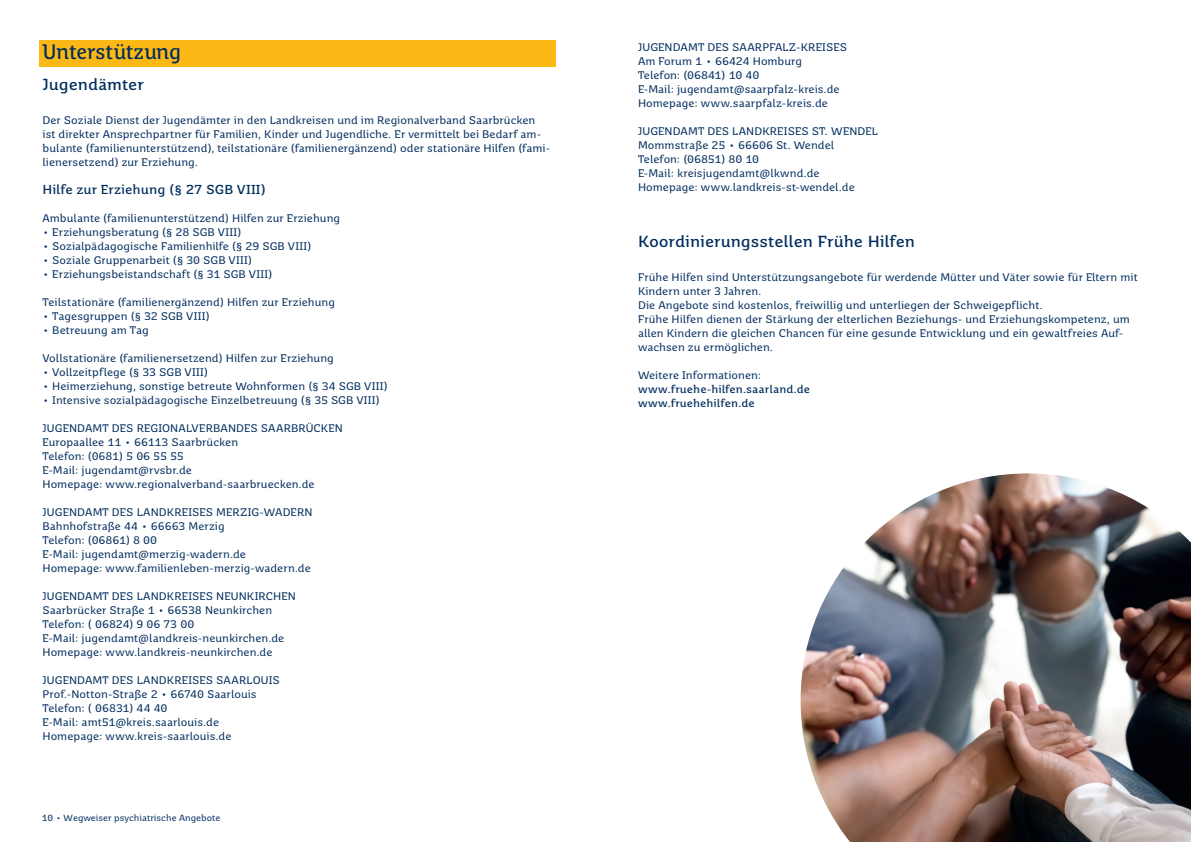
<style>
.page{position:relative;width:1191px;height:842px;background:#fff}
.page>*{position:absolute;margin:0;border:0;box-sizing:border-box;transform-origin:0 0}
.Zwischenüberschrift{font:21px "Saar 1450 Headline";color:#002d5e}
.Saar_Fließtext_Überschrift{font:700 16px "Saar 1450 Text";letter-spacing:-.005em;color:#002d5e}
.Saar_Fließtext{font:700 13px "Saar 1450 Text";letter-spacing:-.005em;color:#002d5e}
.Saar_Fließtext-2{font:11px/14px "Saar 1450 Text";color:#002d5e}
.Saar_Fließtext-3{font:700 11px "Saar 1450 Text";color:#002d5e}
.t1{font:9px "Saar 1450 Text";color:#002d5e}
</style>
<div class="page">
<img style="left:800px;top:473px;width:391px;height:369px">
<div style="left:40px;top:40px;width:516px;height:26px;background:#fcb814"></div>
<p class="Zwischenüberschrift" style="left:43px;top:39px;width:140px">Unterstützung</p>
<p class="Saar_Fließtext_Überschrift" style="left:43px;top:75px;width:103px">Jugendämter</p>
<p class="Saar_Fließtext-2" style="left:43px;top:113px;width:494px">Der Soziale Dienst der Jugendämter in den Landkreisen und im Regionalverband Saarbrücken</p>
<p class="Saar_Fließtext-2" style="left:43px;top:127px;width:509px">ist direkter Ansprechpartner für Familien, Kinder und Jugendliche. Er vermittelt bei Bedarf am&shy;bulante (familienunterstützend), teilstationäre (familienergänzend) oder stationäre Hilfen (fami&shy;lienersetzend) zur Erziehung.</p>
<p class="Saar_Fließtext" style="left:43px;top:181px;width:225px">Hilfe zur Erziehung (§ 27 SGB VIII)</p>
<p class="Saar_Fließtext-2" style="left:43px;top:211px;width:299px">Ambulante (familienunterstützend) Hilfen zur Erziehung</p>
<p class="Saar_Fließtext-2" style="left:43px;top:225px;width:200px">• Erziehungsberatung (§ 28 SGB VIII)</p>
<p class="Saar_Fließtext-2" style="left:43px;top:239px;width:270px">• Sozialpädagogische Familienhilfe (§ 29 SGB VIII)</p>
<p class="Saar_Fließtext-2" style="left:43px;top:253px;width:211px">• Soziale Gruppenarbeit (§ 30 SGB VIII)</p>
<p class="Saar_Fließtext-2" style="left:43px;top:267px;width:231px">• Erziehungsbeistandschaft (§ 31 SGB VIII)</p>
<p class="Saar_Fließtext-2" style="left:43px;top:295px;width:294px">Teilstationäre (familienergänzend) Hilfen zur Erziehung</p>
<p class="Saar_Fließtext-2" style="left:43px;top:309px;width:169px">• Tagesgruppen (§ 32 SGB VIII)</p>
<p class="Saar_Fließtext-2" style="left:43px;top:323px;width:108px">• Betreuung am Tag</p>
<p class="Saar_Fließtext-2" style="left:43px;top:351px;width:293px">Vollstationäre (familienersetzend) Hilfen zur Erziehung</p>
<p class="Saar_Fließtext-2" style="left:43px;top:365px;width:167px">• Vollzeitpflege (§ 33 SGB VIII)</p>
<p class="Saar_Fließtext-2" style="left:43px;top:379px;width:347px">• Heimerziehung, sonstige betreute Wohnformen (§ 34 SGB VIII)</p>
<p class="Saar_Fließtext-2" style="left:43px;top:393px;width:339px">• Intensive sozialpädagogische Einzelbetreuung (§ 35 SGB VIII)</p>
<p class="Saar_Fließtext-2" style="left:43px;top:421px;width:302px">JUGENDAMT DES REGIONALVERBANDES SAARBRÜCKEN</p>
<p class="Saar_Fließtext-2" style="left:43px;top:435px;width:197px">Europaallee 11 • 66113 Saarbrücken</p>
<p class="Saar_Fließtext-2" style="left:43px;top:449px;width:143px">Telefon: (0681) 5 06 55 55</p>
<p class="Saar_Fließtext-2" style="left:43px;top:463px;width:151px">E-Mail: jugendamt@rvsbr.de</p>
<p class="Saar_Fließtext-2" style="left:43px;top:477px;width:274px">Homepage: www.regionalverband-saarbruecken.de</p>
<p class="Saar_Fließtext-2" style="left:43px;top:505px;width:271px">JUGENDAMT DES LANDKREISES MERZIG-WADERN</p>
<p class="Saar_Fließtext-2" style="left:43px;top:519px;width:184px">Bahnhofstraße 44 • 66663 Merzig</p>
<p class="Saar_Fließtext-2" style="left:43px;top:533px;width:116px">Telefon: (06861) 8 00</p>
<p class="Saar_Fließtext-2" style="left:43px;top:547px;width:205px">E-Mail: jugendamt@merzig-wadern.de</p>
<p class="Saar_Fließtext-2" style="left:43px;top:561px;width:270px">Homepage: www.familienleben-merzig-wadern.de</p>
<p class="Saar_Fließtext-2" style="left:43px;top:589px;width:255px">JUGENDAMT DES LANDKREISES NEUNKIRCHEN</p>
<p class="Saar_Fließtext-2" style="left:43px;top:603px;width:231px">Saarbrücker Straße 1 • 66538 Neunkirchen</p>
<p class="Saar_Fließtext-2" style="left:43px;top:617px;width:153px">Telefon: ( 06824) 9 06 73 00</p>
<p class="Saar_Fließtext-2" style="left:43px;top:631px;width:243px">E-Mail: jugendamt@landkreis-neunkirchen.de</p>
<p class="Saar_Fließtext-2" style="left:43px;top:645px;width:231px">Homepage: www.landkreis-neunkirchen.de</p>
<p class="Saar_Fließtext-2" style="left:43px;top:673px;width:239px">JUGENDAMT DES LANDKREISES SAARLOUIS</p>
<p class="Saar_Fließtext-2" style="left:43px;top:687px;width:216px">Prof.-Notton-Straße 2 • 66740 Saarlouis</p>
<p class="Saar_Fließtext-2" style="left:43px;top:701px;width:127px">Telefon: ( 06831) 44 40</p>
<p class="Saar_Fließtext-2" style="left:43px;top:715px;width:178px">E-Mail: amt51@kreis.saarlouis.de</p>
<p class="Saar_Fließtext-2" style="left:43px;top:729px;width:190px">Homepage: www.kreis-saarlouis.de</p>
<p class="t1" style="left:42px;top:813px;width:180px">10 • Wegweiser psychiatrische Angebote</p>
<p class="Saar_Fließtext-2" style="left:638px;top:40px;width:210px">JUGENDAMT DES SAARPFALZ-KREISES</p>
<p class="Saar_Fließtext-2" style="left:638px;top:54px;width:166px">Am Forum 1 • 66424 Homburg</p>
<p class="Saar_Fließtext-2" style="left:638px;top:68px;width:123px">Telefon: (06841) 10 40</p>
<p class="Saar_Fließtext-2" style="left:638px;top:82px;width:203px">E-Mail: jugendamt@saarpfalz-kreis.de</p>
<p class="Saar_Fließtext-2" style="left:638px;top:96px;width:191px">Homepage: www.saarpfalz-kreis.de</p>
<p class="Saar_Fließtext-2" style="left:638px;top:124px;width:241px">JUGENDAMT DES LANDKREISES ST. WENDEL</p>
<p class="Saar_Fließtext-2" style="left:638px;top:138px;width:198px">Mommstraße 25 • 66606 St. Wendel</p>
<p class="Saar_Fließtext-2" style="left:638px;top:152px;width:123px">Telefon: (06851) 80 10</p>
<p class="Saar_Fließtext-2" style="left:638px;top:166px;width:183px">E-Mail: kreisjugendamt@lkwnd.de</p>
<p class="Saar_Fließtext-2" style="left:638px;top:180px;width:218px">Homepage: www.landkreis-st-wendel.de</p>
<p class="Saar_Fließtext_Überschrift" style="left:638px;top:232px;width:278px">Koordinierungsstellen Frühe Hilfen</p>
<p class="Saar_Fließtext-2" style="left:638px;top:270px;width:501px">Frühe Hilfen sind Unterstützungsangebote für werdende Mütter und Väter sowie für Eltern mit<br>Kindern unter 3 Jahren.</p>
<p class="Saar_Fließtext-2" style="left:638px;top:298px;width:406px">Die Angebote sind kostenlos, freiwillig und unterliegen der Schweigepflicht.</p>
<p class="Saar_Fließtext-2" style="left:638px;top:312px;width:493px">Frühe Hilfen dienen der Stärkung der elterlichen Beziehungs- und Erziehungskompetenz, um allen Kindern die gleichen Chancen für eine gesunde Entwicklung und ein gewaltfreies Auf&shy;wachsen zu ermöglichen.</p>
<p class="Saar_Fließtext-2" style="left:638px;top:368px;width:125px">Weitere Informationen:</p>
<p class="Saar_Fließtext-3" style="left:638px;top:382px;width:174px">www.fruehe-hilfen.saarland.de</p>
<p class="Saar_Fließtext-3" style="left:638px;top:396px;width:118px">www.fruehehilfen.de</p>
</div>
